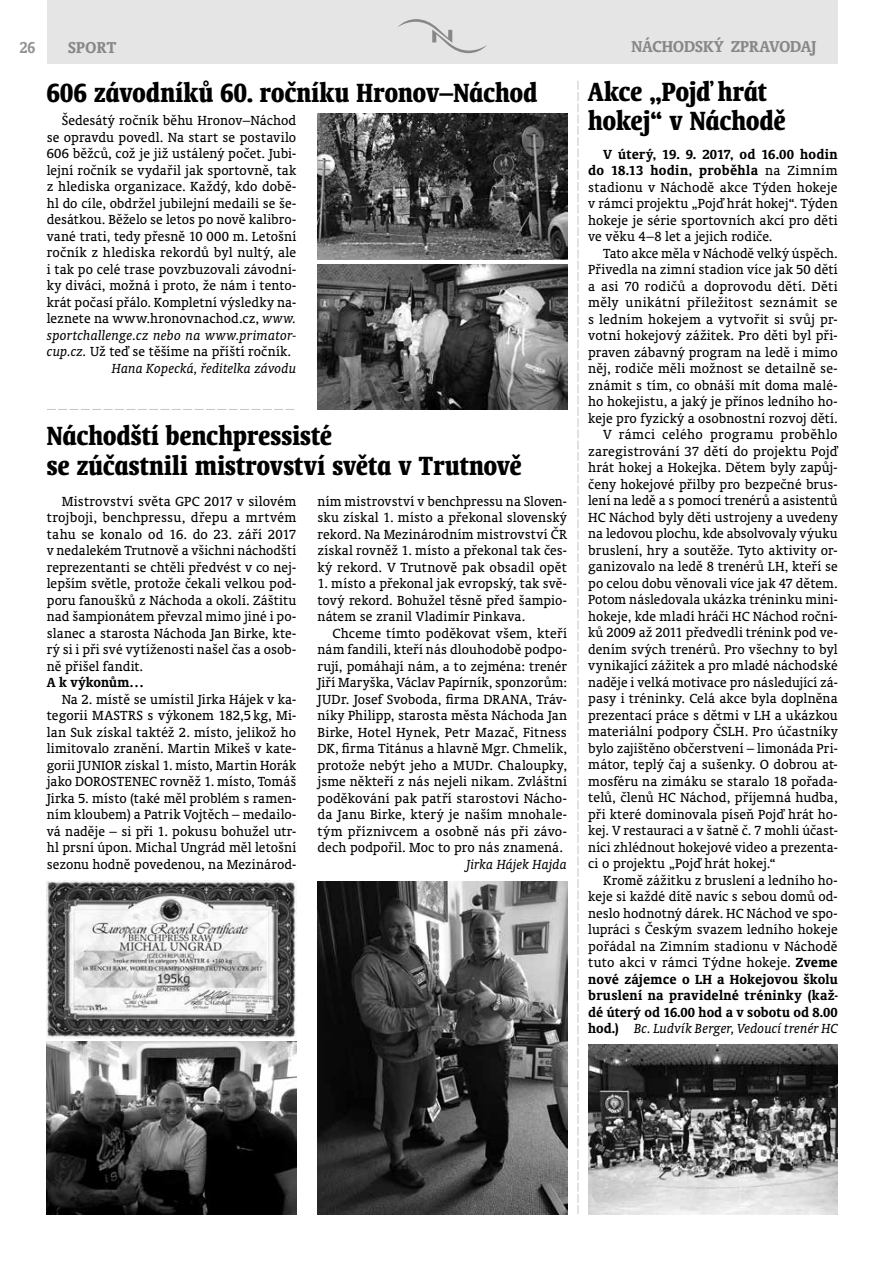
<style>
.page{position:relative;width:893px;height:1263px;background:#fff}
.page>*{position:absolute;margin:0;border:0;box-sizing:border-box;transform-origin:0 0}
.t1{font:700 condensed 30px/28.5px "Oranda AT";letter-spacing:.01em;color:#000;scale:.92 1}
.t2{font:700 18px "Oranda AT";letter-spacing:.005em;color:#878787}
.t3{font:700 18px "Oranda AT";color:#929292;scale:.9 1}
.t4{font:15px/16.5px "Oranda AT";letter-spacing:.005em;color:#000;text-align:justify}
.t5{font:italic 15px "Oranda AT";letter-spacing:.005em;color:#000}
.t6{font:700 15px "Oranda AT";letter-spacing:.01em;color:#000}
.t7{font:15px "Oranda AT";letter-spacing:.025em;color:#000}
.s1{font-style:italic}
.s2{font-weight:700}
.s3{font-weight:700;font-style:normal}
</style>
<div class="page">
<div style="left:47px;top:0;width:791px;height:64px;background:#e5e5e5"></div>
<svg style="left:398px;top:19px;width:89px;height:34px"></svg>
<img style="left:588px;top:1044px;width:250px;height:170px">
<svg style="left:578px;top:81px;width:1px;height:1133px"></svg>
<svg style="left:47px;top:409px;width:247px;height:1px"></svg>
<img style="left:317px;top:265px;width:250px;height:145px">
<img style="left:317px;top:114px;width:250px;height:145px">
<img style="left:47px;top:1042px;width:249px;height:172px">
<img style="left:317px;top:881px;width:250px;height:333px">
<img style="left:47px;top:880px;width:249px;height:158px">
<p class="t3" style="left:20px;top:37px;width:19px">26</p>
<p class="t2" style="left:68px;top:37px;width:50px">SPORT</p>
<p class="t2" style="left:631px;top:36px;width:187px">NÁCHODSKÝ ZPRAVODAJ</p>
<h1 class="t1" style="left:47px;top:77px;width:535px">606 závodníků 60. ročníku Hronov–Náchod</h1>
<p class="t4" style="left:62px;top:112px;width:236px">Šedesátý ročník běhu Hronov–Náchod</p>
<p class="t4" style="left:47px;top:129px;width:251px">se opravdu povedl. Na start se postavilo</p>
<p class="t4" style="left:47px;top:145px;width:251px">606 běžců, což je již ustálený počet. Jubi-</p>
<p class="t4" style="left:47px;top:162px;width:251px">lejní ročník se vydařil jak sportovně, tak</p>
<p class="t4" style="left:47px;top:178px;width:251px">z hlediska organizace. Každý, kdo době-</p>
<p class="t4" style="left:47px;top:195px;width:251px">hl do cíle, obdržel jubilejní medaili se še-</p>
<p class="t4" style="left:47px;top:211px;width:251px">desátkou. Běželo se letos po nově kalibro-</p>
<p class="t4" style="left:47px;top:228px;width:251px">vané trati, tedy přesně 10 000 m. Letošní</p>
<p class="t4" style="left:47px;top:244px;width:251px">ročník z hlediska rekordů byl nultý, ale</p>
<p class="t4" style="left:47px;top:261px;width:251px">i tak po celé trase povzbuzovali závodní-</p>
<p class="t4" style="left:47px;top:277px;width:251px">ky diváci, možná i proto, že nám i tento-</p>
<p class="t4" style="left:47px;top:294px;width:251px">krát počasí přálo. Kompletní výsledky na-</p>
<p class="t4" style="left:47px;top:310px;width:251px">leznete na www.hronovnachod.cz, <span class="s1">www.</span></p>
<p class="t5" style="left:47px;top:327px;width:251px">sportchallenge.cz nebo na www.primator-</p>
<p class="t4" style="left:47px;top:343px;width:246px"><span class="s1">cup.cz.</span> Už teď se těšíme na příští ročník.</p>
<p class="t5" style="left:112px;top:360px;width:186px">Hana Kopecká, ředitelka závodu</p>
<h1 class="t1" style="left:47px;top:420px;width:518px;line-height:30px">Náchodští benchpressisté<br>se zúčastnili mistrovství světa v Trutnově</h1>
<p class="t4" style="left:317px;top:492px;width:251px">ním mistrovství v benchpressu na Sloven&shy;sku získal 1. místo a překonal slovenský rekord. Na Mezinárodním mistrovství ČR získal rovněž 1. místo a překonal tak čes&shy;ký rekord. V Trutnově pak obsadil opět</p>
<p class="t4" style="left:317px;top:575px;width:251px">1. místo a překonal jak evropský, tak svě&shy;tový rekord. Bohužel těsně před šampio&shy;nátem se zranil Vladimír Pinkava.</p>
<p class="t4" style="left:317px;top:624px;width:251px;text-indent:15px">Chceme tímto poděkovat všem, kteří nám fandili, kteří nás dlouhodobě podpo&shy;rují, pomáhají nám, a to zejména: trenér Jiří Maryška, Václav Papírník, sponzorům:<br>JUDr. Josef Svoboda, firma DRANA, Tráv&shy;níky Philipp, starosta města Náchoda Jan Birke, Hotel Hynek, Petr Mazač, Fitness DK, firma Titánus a hlavně Mgr. Chmelík, protože nebýt jeho a MUDr. Chaloupky, jsme někteří z nás nejeli nikam. Zvláštní poděkování pak patří starostovi Nácho&shy;da Janu Birke, který je naším mnohale&shy;tým příznivcem a osobně nás při závo&shy;dech podpořil. Moc to pro nás znamená.</p>
<p class="t5" style="left:466px;top:855px;width:102px">Jirka Hájek Hajda</p>
<p class="t4" style="left:47px;top:492px;width:251px;text-indent:15px">Mistrovství světa GPC 2017 v silovém trojboji, benchpressu, dřepu a mrtvém tahu se konalo od 16. do 23. září 2017 v nedalekém Trutnově a všichni náchodští reprezentanti se chtěli předvést v co nej&shy;lepším světle, protože čekali velkou pod&shy;poru fanoušků z Náchoda a okolí. Záštitu nad šampionátem převzal mimo jiné i po&shy;slanec a starosta Náchoda Jan Birke, kte&shy;rý si i při své vytíženosti našel čas a osob&shy;ně přišel fandit.</p>
<p class="t6" style="left:47px;top:673px;width:99px">A k výkonům…</p>
<p class="t4" style="left:47px;top:690px;width:251px;text-indent:15px">Na 2. místě se umístil Jirka Hájek v ka&shy;tegorii MASTRS s výkonem 182,5 kg, Mi&shy;lan Suk získal taktéž 2. místo, jelikož ho limitovalo zranění. Martin Mikeš v kate&shy;gorii JUNIOR získal 1. místo, Martin Horák jako DOROSTENEC rovněž 1. místo, Tomáš Jirka 5. místo (také měl problém s ramen&shy;ním kloubem) a Patrik Vojtěch – medailo&shy;vá naděje – si při 1. pokusu bohužel utr&shy;hl prsní úpon. Michal Ungrád měl letošní sezonu hodně povedenou, na Mezinárod-</p>
<h1 class="t1" style="left:588px;top:77px;width:216px">Akce „Pojď hrát hokej“ v Náchodě</h1>
<p class="t4" style="left:588px;top:146px;width:251px;text-indent:15px"><span class="s2">V úterý, 19. 9. 2017, od 16.00 hodin do 18.13 hodin, proběhla</span> na Zimním stadionu v Náchodě akce Týden hokeje v rámci projektu „Pojď hrát hokej“. Týden hokeje je série sportovních akcí pro děti ve věku 4–8 let a jejich rodiče.</p>
<p class="t4" style="left:603px;top:245px;width:236px">Tato akce měla v Náchodě velký úspěch.</p>
<p class="t4" style="left:588px;top:261px;width:251px">Přivedla na zimní stadion více jak 50 dětí</p>
<p class="t4" style="left:588px;top:278px;width:251px">a asi 70 rodičů a doprovodu dětí. Děti</p>
<p class="t7" style="left:588px;top:294px;width:251px">měly unikátní příležitost seznámit se</p>
<p class="t4" style="left:588px;top:311px;width:251px">s ledním hokejem a vytvořit si svůj pr-</p>
<p class="t4" style="left:588px;top:327px;width:251px">votní hokejový zážitek. Pro děti byl při-</p>
<p class="t4" style="left:588px;top:344px;width:251px">praven zábavný program na ledě i mimo</p>
<p class="t4" style="left:588px;top:360px;width:251px">něj, rodiče měli možnost se detailně se-</p>
<p class="t4" style="left:588px;top:377px;width:251px">známit s tím, co obnáší mít doma malé-</p>
<p class="t4" style="left:588px;top:393px;width:251px">ho hokejistu, a jaký je přínos ledního ho-</p>
<p class="t4" style="left:588px;top:410px;width:251px">keje pro fyzický a osobnostní rozvoj dětí.</p>
<p class="t7" style="left:603px;top:426px;width:236px">V rámci celého programu proběhlo</p>
<p class="t4" style="left:588px;top:443px;width:251px">zaregistrování 37 dětí do projektu Pojď</p>
<p class="t4" style="left:588px;top:459px;width:251px">hrát hokej a Hokejka. Dětem byly zapůj-</p>
<p class="t4" style="left:588px;top:476px;width:251px">čeny hokejové přilby pro bezpečné brus-</p>
<p class="t4" style="left:588px;top:492px;width:251px">lení na ledě a s pomocí trenérů a asistentů</p>
<p class="t4" style="left:588px;top:509px;width:251px">HC Náchod byly děti ustrojeny a uvedeny</p>
<p class="t4" style="left:588px;top:525px;width:251px">na ledovou plochu, kde absolvovaly výuku</p>
<p class="t4" style="left:588px;top:542px;width:251px">bruslení, hry a soutěže. Tyto aktivity or-</p>
<p class="t4" style="left:588px;top:558px;width:251px">ganizovalo na ledě 8 trenérů LH, kteří se</p>
<p class="t4" style="left:588px;top:575px;width:251px">po celou dobu věnovali více jak 47 dětem.</p>
<p class="t4" style="left:588px;top:591px;width:251px">Potom následovala ukázka tréninku mini-</p>
<p class="t4" style="left:588px;top:608px;width:251px">hokeje, kde mladí hráči HC Náchod roční-</p>
<p class="t4" style="left:588px;top:624px;width:251px">ků 2009 až 2011 předvedli trénink pod ve-</p>
<p class="t4" style="left:588px;top:641px;width:251px">dením svých trenérů. Pro všechny to byl</p>
<p class="t4" style="left:588px;top:657px;width:251px">vynikající zážitek a pro mladé náchodské</p>
<p class="t4" style="left:588px;top:674px;width:251px">naděje i velká motivace pro následující zá-</p>
<p class="t4" style="left:588px;top:690px;width:251px">pasy i tréninky. Celá akce byla doplněna</p>
<p class="t4" style="left:588px;top:707px;width:251px">prezentací práce s dětmi v LH a ukázkou</p>
<p class="t4" style="left:588px;top:723px;width:251px">materiální podpory ČSLH. Pro účastníky</p>
<p class="t4" style="left:588px;top:740px;width:251px">bylo zajištěno občerstvení – limonáda Pri-</p>
<p class="t4" style="left:588px;top:756px;width:251px">mátor, teplý čaj a sušenky. O dobrou at-</p>
<p class="t4" style="left:588px;top:773px;width:251px">mosféru na zimáku se staralo 18 pořada-</p>
<p class="t4" style="left:588px;top:789px;width:251px">telů, členů HC Náchod, příjemná hudba,</p>
<p class="t4" style="left:588px;top:806px;width:251px">při které dominovala píseň Pojď hrát ho-</p>
<p class="t4" style="left:588px;top:822px;width:251px">kej. V restauraci a v šatně č. 7 mohli účast-</p>
<p class="t4" style="left:588px;top:839px;width:251px">níci zhlédnout hokejové video a prezenta-</p>
<p class="t4" style="left:588px;top:855px;width:189px">ci o projektu „Pojď hrát hokej.“</p>
<p class="t4" style="left:603px;top:872px;width:236px">Kromě zážitku z bruslení a ledního ho-</p>
<p class="t4" style="left:588px;top:888px;width:251px">keje si každé dítě navíc s sebou domů od-</p>
<p class="t4" style="left:588px;top:905px;width:251px">neslo hodnotný dárek. HC Náchod ve spo-</p>
<p class="t4" style="left:588px;top:921px;width:251px">lupráci s Českým svazem ledního hokeje</p>
<p class="t4" style="left:588px;top:938px;width:251px">pořádal na Zimním stadionu v Náchodě</p>
<p class="t4" style="left:588px;top:954px;width:251px">tuto akci v rámci Týdne hokeje. <span class="s2">Zveme</span></p>
<p class="t6" style="left:588px;top:970px;width:251px">nové zájemce o LH a Hokejovou školu</p>
<p class="t6" style="left:588px;top:987px;width:251px">bruslení na pravidelné tréninky (kaž-</p>
<p class="t6" style="left:588px;top:1003px;width:251px">dé úterý od 16.00 hod a v sobotu od 8.00</p>
<p class="t5" style="left:588px;top:1020px;width:251px"><span class="s3">hod.)</span> Bc. Ludvík Berger, Vedoucí trenér HC</p>
</div>
